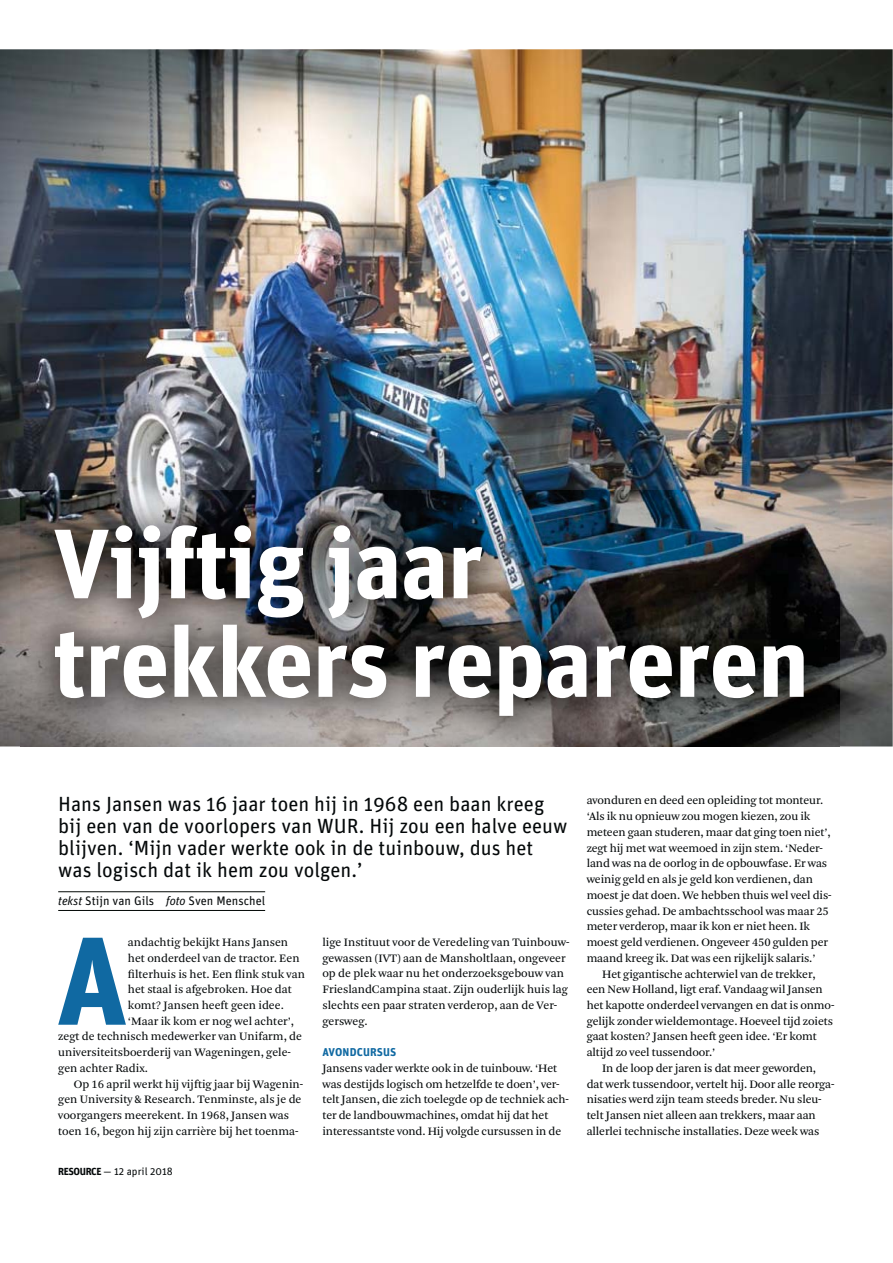
<style>
.page{position:relative;width:893px;height:1263px;background:#fff}
.page>*{position:absolute;margin:0;border:0;box-sizing:border-box;transform-origin:0 0}
.t1{font:700 125.1px "Unit OT";color:#1069a2}
.t2{font:700 98.55px/98.6px "Unit OT";letter-spacing:-.01em;color:#fff}
.t3{font:20.55px/21.9px "Unit OT";color:#040809}
.t4{font:12.3px "Unit OT";color:#040809}
.t5{font:11.85px/15.8px "Arnhem Blond";letter-spacing:-.01em;color:#040809}
.t6{font:700 11.4px "Unit OT";letter-spacing:.01em;color:#1069a2}
.t7{font:10.5px "Unit OT";color:#040809}
.s1{font-style:italic}
.s2{font-weight:700;font-size:10.2px}
.s3{font-size:10.2px}
</style>
<div class="page">
<img style="left:0;top:49px;width:893px;height:698px">
<img style="left:20px;top:490px;width:820px;height:257px">
<hr style="left:58px;top:910px;width:207px;height:1px;background:#030806">
<hr style="left:58px;top:891px;width:207px;height:1px;background:#030806">
<h2 class="t2" style="left:53px;top:523px;width:758px">Vijftig jaar trekkers repareren</h2>
<h3 class="t3" style="left:58px;top:794px;width:511px">Hans Jansen was 16 jaar toen hij in 1968 een baan kreeg bij een van de voorlopers van WUR. Hij zou een halve eeuw blijven. ‘Mijn vader werkte ook in de tuinbouw, dus het was logisch dat ik hem zou volgen.’</h3>
<p class="t4" style="left:58px;top:896px;width:208px"><span class="s1">tekst</span> Stijn van Gils <span class="s1">foto</span> Sven Menschel</p>
<h1 class="t1" style="left:56px;top:935px;width:73px">A</h1>
<p class="t5" style="left:128px;top:935px;width:162px">andachtig bekijkt Hans Jansen</p>
<p class="t5" style="left:322px;top:935px;width:248px">lige Instituut voor de Veredeling van Tuinbouw&shy;gewassen (IVT) aan de Mansholtlaan, ongeveer op de plek waar nu het onderzoeksgebouw van FrieslandCampina staat. Zijn ouderlijk huis lag slechts een paar straten verderop, aan de Ver&shy;gersweg.</p>
<p class="t6" style="left:322px;top:1048px;width:75px">AVONDCURSUS</p>
<p class="t5" style="left:322px;top:1061px;width:248px">Jansens vader werkte ook in de tuinbouw. ‘Het was destijds logisch om hetzelfde te doen’, ver&shy;telt Jansen, die zich toelegde op de techniek ach&shy;ter de landbouwmachines, omdat hij dat het interessantste vond. Hij volgde cursussen in de</p>
<p class="t5" style="left:128px;top:951px;width:173px">het onderdeel van de tractor. Een</p>
<p class="t5" style="left:128px;top:967px;width:178px">filterhuis is het. Een flink stuk van</p>
<p class="t5" style="left:128px;top:983px;width:165px">het staal is afgebroken. Hoe dat</p>
<p class="t5" style="left:128px;top:998px;width:157px">komt? Jansen heeft geen idee.</p>
<p class="t5" style="left:128px;top:1014px;width:168px">‘Maar ik kom er nog wel achter’,</p>
<p class="t5" style="left:58px;top:1030px;width:245px">zegt de technisch medewerker van Unifarm, de</p>
<p class="t5" style="left:58px;top:1046px;width:234px">universiteitsboerderij van Wageningen, gele-</p>
<p class="t5" style="left:58px;top:1061px;width:91px">gen achter Radix.</p>
<p class="t5" style="left:74px;top:1077px;width:231px">Op 16 april werkt hij vijftig jaar bij Wagenin-</p>
<p class="t5" style="left:58px;top:1093px;width:245px">gen University &amp; Research. Tenminste, als je de</p>
<p class="t5" style="left:58px;top:1109px;width:232px">voorgangers meerekent. In 1968, Jansen was</p>
<p class="t5" style="left:58px;top:1124px;width:242px">toen 16, begon hij zijn carrière bij het toenma-</p>
<p class="t7" style="left:58px;top:1167px;width:116px"><span class="s2">RESOURCE</span> <span class="s3">—</span> 12 april 2018</p>
<p class="t5" style="left:587px;top:794px;width:246px">avonduren en deed een opleiding tot monteur. ‘Als ik nu opnieuw zou mogen kiezen, zou ik meteen gaan studeren, maar dat ging toen niet’, zegt hij met wat weemoed in zijn stem. ‘Neder&shy;land was na de oorlog in de opbouwfase. Er was weinig geld en als je geld kon verdienen, dan moest je dat doen. We hebben thuis wel veel dis&shy;cussies gehad. De ambachtsschool was maar 25 meter verderop, maar ik kon er niet heen. Ik moest geld verdienen. Ongeveer 450 gulden per maand kreeg ik. Dat was een rijkelijk salaris.’</p>
<p class="t5" style="left:602px;top:967px;width:215px">Het gigantische achterwiel van de trekker,</p>
<p class="t5" style="left:587px;top:983px;width:238px">een New Holland, ligt eraf. Vandaag wil Jansen</p>
<p class="t5" style="left:587px;top:998px;width:249px">het kapotte onderdeel vervangen en dat is onmo-</p>
<p class="t5" style="left:587px;top:1014px;width:248px">gelijk zonder wieldemontage. Hoeveel tijd zoiets</p>
<p class="t5" style="left:587px;top:1030px;width:232px">gaat kosten? Jansen heeft geen idee. ‘Er komt</p>
<p class="t5" style="left:587px;top:1046px;width:130px">altijd zo veel tussendoor.’</p>
<p class="t5" style="left:602px;top:1061px;width:215px">In de loop der jaren is dat meer geworden,</p>
<p class="t5" style="left:587px;top:1077px;width:249px">dat werk tussendoor, vertelt hij. Door alle reorga-</p>
<p class="t5" style="left:587px;top:1093px;width:236px">nisaties werd zijn team steeds breder. Nu sleu-</p>
<p class="t5" style="left:587px;top:1109px;width:231px">telt Jansen niet alleen aan trekkers, maar aan</p>
<p class="t5" style="left:587px;top:1124px;width:234px">allerlei technische installaties. Deze week was</p>
</div>
